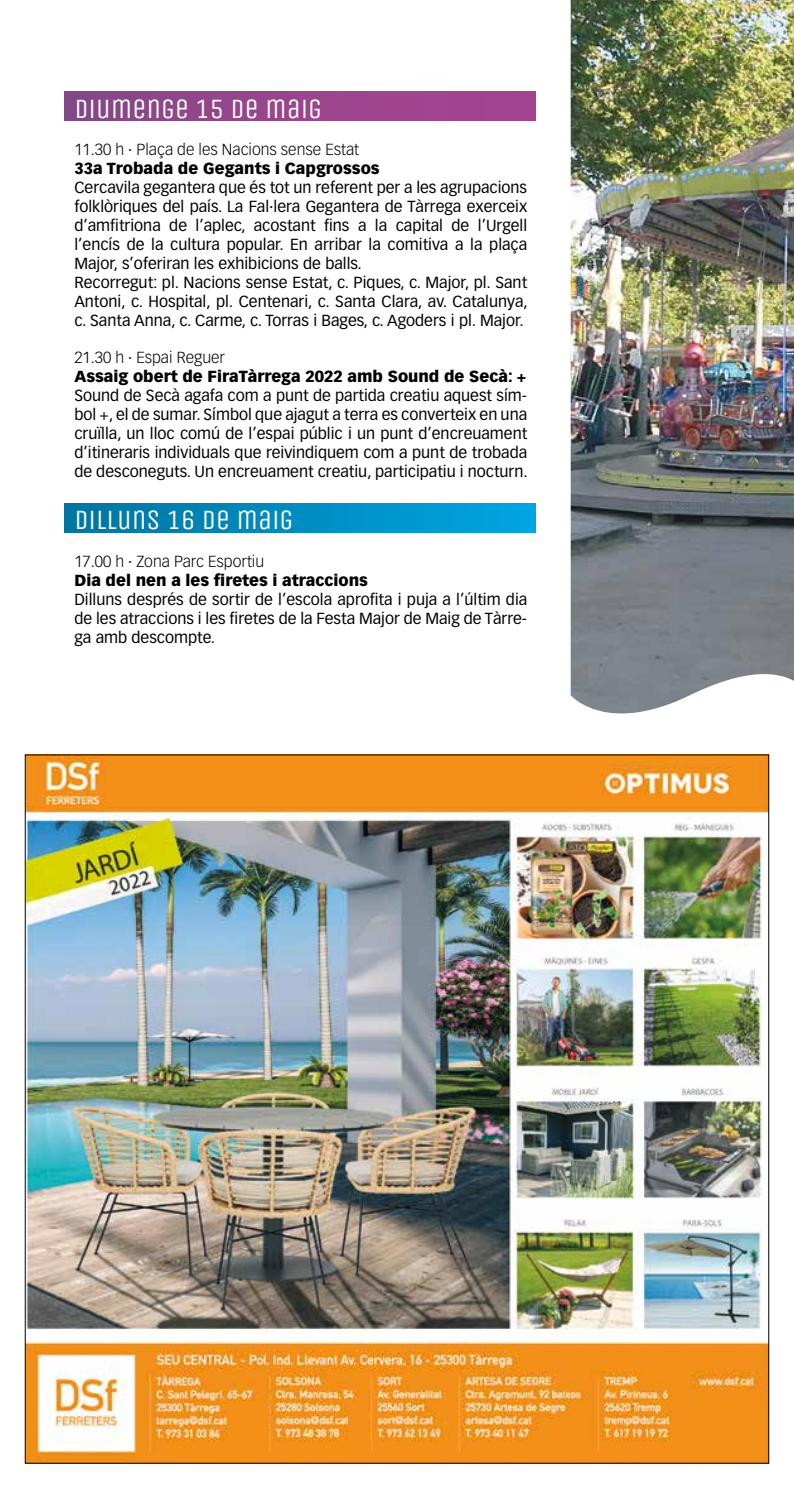
<style>
.page{position:relative;width:794px;height:1489px;background:#fff}
.page>*{position:absolute;margin:0;border:0;box-sizing:border-box;transform-origin:0 0}
.t1{font:28px "Unica One";color:#fff}
.t2{font:15.75px/18.9px "Vectora LH";color:#000;text-align:justify}
.t3{font:900 15.75px "Vectora LH";color:#000}
.t4{font:300 15.75px "Vectora LH";color:#000}
</style>
<div class="page">
<div style="left:64px;top:504px;width:472px;height:28px;background:linear-gradient(to right,#0075a1,#00a5e3)"></div>
<div style="left:64px;top:92px;width:472px;height:28px;background:linear-gradient(to right,#854887,#aa4291)"></div>
<img style="left:570px;top:0;width:224px;height:713px">
<img style="left:27px;top:756px;width:740px;height:705px">
<h1 class="t1" style="left:74px;top:92px;width:249px">DIUMENGE 15 DE MAIG</h1>
<p class="t4" style="left:74px;top:141px;width:286px">11.30 h · Plaça de les Nacions sense Estat</p>
<p class="t3" style="left:74px;top:159px;width:307px">33a Trobada de Gegants i Capgrossos</p>
<p class="t2" style="left:74px;top:178px;width:455px;text-align:left">Cercavila gegantera que és tot un referent per a les agrupacions folklòriques del país. La Fal·lera Gegantera de Tàrrega exerceix d’amfitriona de l’aplec, acostant fins a la capital de l’Urgell l’encís de la cultura popular. En arribar la comitiva a la plaça Major, s’oferiran les exhibicions de balls.<br>Recorregut: pl. Nacions sense Estat, c. Piques, c. Major, pl. Sant Antoni, c. Hospital, pl. Centenari, c. Santa Clara, av. Catalunya, c. Santa Anna, c. Carme, c. Torras i Bages, c. Agoders i pl. Major.</p>
<p class="t4" style="left:74px;top:348px;width:152px">21.30 h · Espai Reguer</p>
<p class="t3" style="left:74px;top:367px;width:453px">Assaig obert de FiraTàrrega 2022 amb Sound de Secà: +</p>
<p class="t2" style="left:74px;top:386px;width:455px">Sound de Secà agafa com a punt de partida creatiu aquest sím&shy;bol +, el de sumar. Símbol que ajagut a terra es converteix en una cruïlla, un lloc comú de l’espai públic i un punt d’encreuament d’itineraris individuals que reivindiquem com a punt de trobada de desconeguts. Un encreuament creatiu, participatiu i nocturn.</p>
<h1 class="t1" style="left:74px;top:503px;width:221px">DILLUNS 16 DE MAIG</h1>
<p class="t4" style="left:74px;top:552px;width:191px">17.00 h · Zona Parc Esportiu</p>
<p class="t3" style="left:74px;top:570px;width:295px">Dia del nen a les firetes i atraccions</p>
<p class="t2" style="left:74px;top:590px;width:454px">Dilluns després de sortir de l’escola aprofita i puja a l’últim dia de les atraccions i les firetes de la Festa Major de Maig de Tàrre&shy;ga amb descompte.</p>
</div>
